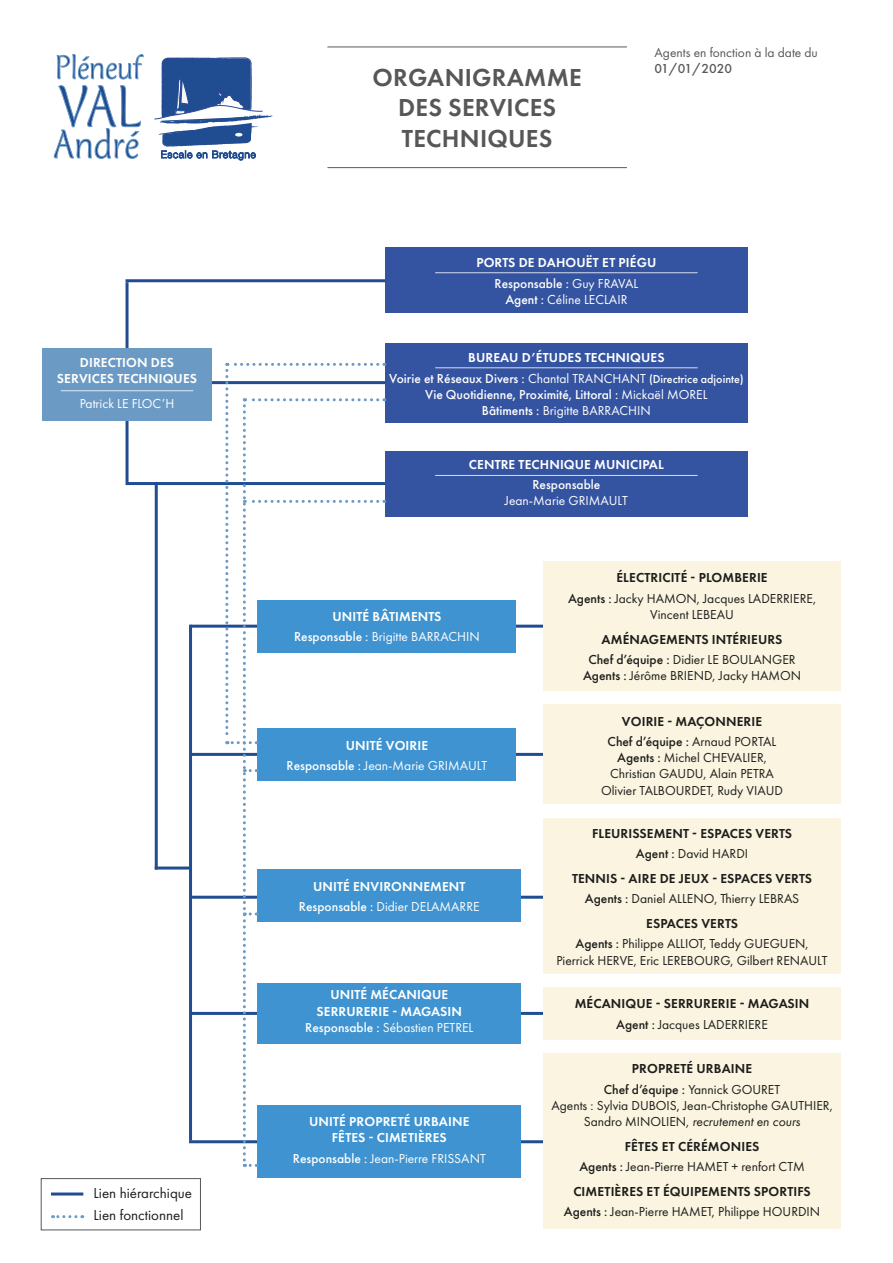
<style>
.page{position:relative;width:893px;height:1263px;background:#fff}
.page>*{position:absolute;margin:0;border:0;box-sizing:border-box;transform-origin:0 0}
.t1{font:600 25.5px "Futura PT";letter-spacing:.01em;color:#575756}
.t2{font:15px "Futura PT";color:#1d1d1b}
.t3{font:13.5px "Futura PT";color:#1d1d1b}
.t4{font:13.5px "Futura PT";color:#fff}
.t5{font:600 13.5px "Futura PT";letter-spacing:.01em;color:#1d1d1b}
.t6{font:600 13.5px "Futura PT";letter-spacing:.01em;color:#fff}
.t7{font:500 13.5px "Futura PT";color:#fff}
.t8{font:500 13.5px "Futura PT";color:#1d1d1b}
.t9{font:13.5px/16.2px "Futura PT";color:#575756}
.t10{font:italic 13.5px "Futura PT";color:#1d1d1b}
.s1{font-weight:500}
.s2{font-weight:400}
.s3{font-size:12px}
.s4{font-style:normal}
</style>
<div class="page">
<hr style="left:189px;top:625px;width:3px;height:515px;background:#204c91">
<hr style="left:127px;top:482px;width:545px;height:3px;background:#204c91">
<hr style="left:156px;top:381px;width:565px;height:3px;background:#204c91">
<hr style="left:126px;top:279px;width:595px;height:3px;background:#204c91">
<hr style="left:126px;top:282px;width:3px;height:203px;background:#204c91">
<div style="left:43px;top:348px;width:169px;height:73px;background:#6b9ac4"></div>
<hr style="left:61px;top:390px;width:132px;height:1px;background:#fff">
<div style="left:385px;top:248px;width:362px;height:65px;background:#3453a1"></div>
<hr style="left:435px;top:272px;width:263px;height:1px;background:#fff">
<svg style="left:54px;top:53px;width:90px;height:106px"></svg>
<svg style="left:154px;top:57px;width:119px;height:104px"></svg>
<hr style="left:327px;top:47px;width:300px;height:1px;background:#575756">
<hr style="left:327px;top:167px;width:300px;height:1px;background:#575756">
<div style="left:385px;top:343px;width:362px;height:79px;background:#3453a1"></div>
<hr style="left:435px;top:367px;width:263px;height:1px;background:#fff">
<div style="left:385px;top:451px;width:362px;height:65px;background:#3453a1"></div>
<hr style="left:435px;top:475px;width:263px;height:1px;background:#fff">
<hr style="left:191px;top:625px;width:617px;height:3px;background:#204c91">
<div style="left:258px;top:600px;width:258px;height:52px;background:#3e93d0"></div>
<hr style="left:191px;top:753px;width:617px;height:3px;background:#204c91">
<div style="left:258px;top:729px;width:258px;height:52px;background:#3e93d0"></div>
<hr style="left:192px;top:896px;width:616px;height:3px;background:#204c91">
<div style="left:258px;top:869px;width:263px;height:53px;background:#3e93d0"></div>
<hr style="left:191px;top:1012px;width:617px;height:3px;background:#204c91">
<div style="left:258px;top:983px;width:263px;height:60px;background:#3e93d0"></div>
<hr style="left:189px;top:1140px;width:621px;height:3px;background:#204c91">
<div style="left:258px;top:1105px;width:263px;height:73px;background:#3e93d0"></div>
<div style="left:543px;top:705px;width:298px;height:99px;background:#faf4e0"></div>
<div style="left:543px;top:818px;width:298px;height:155px;background:#faf4e0"></div>
<div style="left:543px;top:987px;width:298px;height:52px;background:#faf4e0"></div>
<div style="left:543px;top:1053px;width:298px;height:175px;background:#faf4e0"></div>
<div style="left:543px;top:561px;width:298px;height:130px;background:#faf4e0"></div>
<svg style="left:225px;top:363px;width:153px;height:804px"></svg>
<hr style="left:155px;top:482px;width:3px;height:387px;background:#204c91">
<hr style="left:155px;top:866px;width:34px;height:3px;background:#204c91">
<div style="left:41px;top:1178px;width:160px;height:52px;border:1px solid #575756"></div>
<svg style="left:53px;top:1215px;width:23px;height:3px"></svg>
<hr style="left:51px;top:1192px;width:32px;height:3px;background:#204c91">
<p class="t6" style="left:80px;top:354px;width:96px">DIRECTION DES</p>
<p class="t6" style="left:57px;top:370px;width:142px">SERVICES TECHNIQUES</p>
<p class="t4" style="left:80px;top:395px;width:96px">Patrick LE FLOC’H</p>
<p class="t2" style="left:94px;top:1184px;width:100px">Lien hiérarchique</p>
<p class="t2" style="left:94px;top:1206px;width:91px">Lien fonctionnel</p>
<p class="t1" style="left:372px;top:61px;width:211px">ORGANIGRAMME</p>
<p class="t1" style="left:398px;top:92px;width:160px">DES SERVICES</p>
<p class="t1" style="left:402px;top:122px;width:152px">TECHNIQUES</p>
<p class="t9" style="left:654px;top:45px;width:165px">Agents en fonction à la date du<br><span class="s1">01/01/2020</span></p>
<p class="t6" style="left:476px;top:254px;width:182px">PORTS DE DAHOUËT ET PIÉGU</p>
<p class="t7" style="left:494px;top:275px;width:145px">Responsable : <span class="s2">Guy FRAVAL</span></p>
<p class="t4" style="left:505px;top:291px;width:124px"><span class="s1">Agent :</span> Céline LECLAIR</p>
<p class="t6" style="left:468px;top:349px;width:198px">BUREAU D’ÉTUDES TECHNIQUES</p>
<p class="t7" style="left:389px;top:370px;width:356px">Voirie et Réseaux Divers : <span class="s2">Chantal TRANCHANT</span> <span class="s3">(Directrice adjointe)</span></p>
<p class="t7" style="left:425px;top:386px;width:284px">Vie Quotidienne, Proximité, Littoral : <span class="s2">Mickaël MOREL</span></p>
<p class="t4" style="left:482px;top:403px;width:170px"><span class="s1">Bâtiments :</span> Brigitte BARRACHIN</p>
<p class="t6" style="left:469px;top:456px;width:196px">CENTRE TECHNIQUE MUNICIPAL</p>
<p class="t7" style="left:532px;top:477px;width:70px">Responsable</p>
<p class="t4" style="left:505px;top:493px;width:125px">Jean-Marie GRIMAULT</p>
<p class="t6" style="left:332px;top:608px;width:110px">UNITÉ BÂTIMENTS</p>
<p class="t4" style="left:294px;top:629px;width:187px"><span class="s1">Responsable :</span> Brigitte BARRACHIN</p>
<p class="t6" style="left:346px;top:737px;width:84px">UNITÉ VOIRIE</p>
<p class="t4" style="left:287px;top:757px;width:202px"><span class="s1">Responsable :</span> Jean-Marie GRIMAULT</p>
<p class="t6" style="left:313px;top:877px;width:154px">UNITÉ ENVIRONNEMENT</p>
<p class="t4" style="left:299px;top:898px;width:182px"><span class="s1">Responsable :</span> Didier DELAMARRE</p>
<p class="t6" style="left:330px;top:986px;width:119px">UNITÉ MÉCANIQUE</p>
<p class="t6" style="left:317px;top:1003px;width:147px">SERRURERIE - MAGASIN</p>
<p class="t4" style="left:305px;top:1019px;width:170px"><span class="s1">Responsable :</span> Sébastien PETREL</p>
<p class="t6" style="left:309px;top:1113px;width:162px">UNITÉ PROPRETÉ URBAINE</p>
<p class="t6" style="left:332px;top:1129px;width:116px">FÊTES - CIMETIÈRES</p>
<p class="t4" style="left:293px;top:1150px;width:194px"><span class="s1">Responsable :</span> Jean-Pierre FRISSANT</p>
<p class="t5" style="left:616px;top:569px;width:153px">ÉLECTRICITÉ - PLOMBERIE</p>
<p class="t3" style="left:568px;top:590px;width:250px"><span class="s1">Agents :</span> Jacky HAMON, Jacques LADERRIERE,</p>
<p class="t3" style="left:650px;top:606px;width:85px">Vincent LEBEAU</p>
<p class="t5" style="left:602px;top:631px;width:182px">AMÉNAGEMENTS INTÉRIEURS</p>
<p class="t3" style="left:588px;top:652px;width:209px"><span class="s1">Chef d’équipe :</span> Didier LE BOULANGER</p>
<p class="t3" style="left:583px;top:668px;width:220px"><span class="s1">Agents :</span> Jérôme BRIEND, Jacky HAMON</p>
<p class="t5" style="left:622px;top:713px;width:142px">VOIRIE - MAÇONNERIE</p>
<p class="t8" style="left:608px;top:733px;width:170px">Chef d’équipe : <span class="s2">Arnaud PORTAL</span></p>
<p class="t3" style="left:617px;top:750px;width:151px"><span class="s1">Agents :</span> Michel CHEVALIER,</p>
<p class="t3" style="left:610px;top:766px;width:165px">Christian GAUDU, Alain PETRA</p>
<p class="t3" style="left:601px;top:782px;width:183px">Olivier TALBOURDET, Rudy VIAUD</p>
<p class="t5" style="left:592px;top:825px;width:201px">FLEURISSEMENT - ESPACES VERTS</p>
<p class="t3" style="left:636px;top:846px;width:114px"><span class="s1">Agent :</span> David HARDI</p>
<p class="t5" style="left:572px;top:870px;width:242px">TENNIS - AIRE DE JEUX - ESPACES VERTS</p>
<p class="t3" style="left:585px;top:891px;width:216px"><span class="s1">Agents :</span> Daniel ALLENO, Thierry LEBRAS</p>
<p class="t5" style="left:646px;top:915px;width:93px">ESPACES VERTS</p>
<p class="t3" style="left:575px;top:936px;width:235px"><span class="s1">Agents :</span> Philippe ALLIOT, Teddy GUEGUEN,</p>
<p class="t3" style="left:556px;top:952px;width:273px">Pierrick HERVE, Eric LEREBOURG, Gilbert RENAULT</p>
<p class="t5" style="left:575px;top:995px;width:236px">MÉCANIQUE - SERRURERIE - MAGASIN</p>
<p class="t3" style="left:616px;top:1016px;width:153px"><span class="s1">Agent :</span> Jacques LADERRIERE</p>
<p class="t5" style="left:632px;top:1060px;width:122px">PROPRETÉ URBAINE</p>
<p class="t8" style="left:604px;top:1081px;width:178px">Chef d’équipe : <span class="s2">Yannick GOURET</span></p>
<p class="t3" style="left:551px;top:1097px;width:283px">Agents : Sylvia DUBOIS, Jean-Christophe GAUTHIER,</p>
<p class="t10" style="left:584px;top:1113px;width:218px"><span class="s4">Sandro MINOLIEN,</span> recrutement en cours</p>
<p class="t5" style="left:625px;top:1138px;width:136px">FÊTES ET CÉRÉMONIES</p>
<p class="t3" style="left:579px;top:1158px;width:227px"><span class="s1">Agents :</span> Jean-Pierre HAMET + renfort CTM</p>
<p class="t5" style="left:573px;top:1183px;width:239px">CIMETIÈRES ET ÉQUIPEMENTS SPORTIFS</p>
<p class="t3" style="left:564px;top:1204px;width:258px"><span class="s1">Agents :</span> Jean-Pierre HAMET, Philippe HOURDIN</p>
</div>
